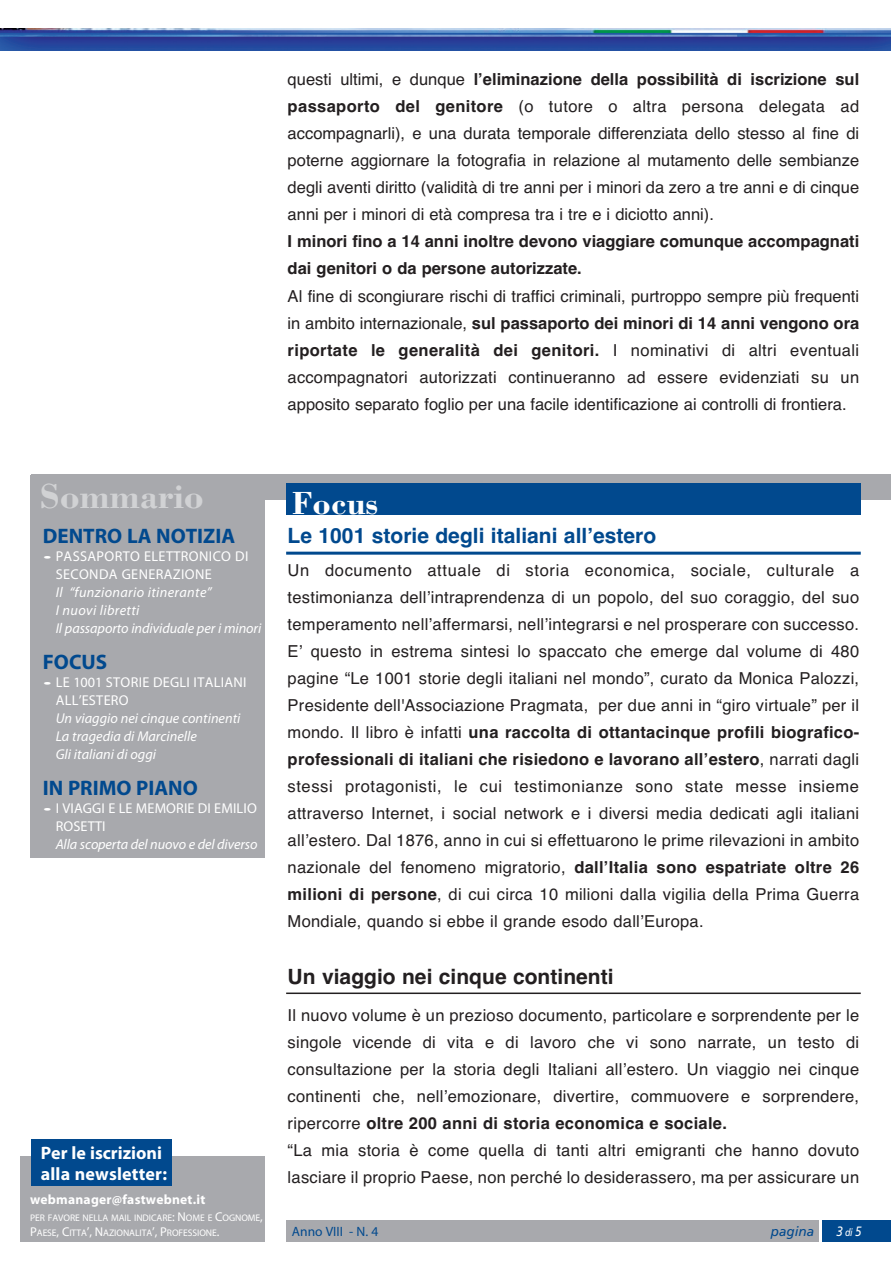
<style>
.page{position:relative;width:891px;height:1261px;background:#fff}
.page>*{position:absolute;margin:0;border:0;box-sizing:border-box;transform-origin:0 0}
.t1{font:700 36px "Bodoni";color:#d1d2d4}
.t2{font:700 33px "Bodoni";color:#fff}
.t3{font:700 21px "Helvetica";color:#01498e}
.t4{font:700 21px "Myriad Pro";color:#01498e}
.t5{font:700 21px "Helvetica";color:#231f20}
.t6{font:700 18px/21.6px "Myriad Pro";letter-spacing:.005em;color:#fff}
.t7{font:16.5px/27px "Helvetica";letter-spacing:.015em;color:#231f20;text-align:justify}
.t8{font:700 16.5px/27px "Helvetica";color:#231f20}
.t9{font:14.25px/18px "Myriad Pro";letter-spacing:.02em;color:#fff}
.t10{font:italic 14.25px/18px "Myriad Pro";color:#fff}
.t11{font:italic 14.25px/18px "Myriad Pro";letter-spacing:.025em;color:#fff}
.t12{font:700 13.5px "Myriad Pro";letter-spacing:.015em;color:#fff}
.t13{font:13.5px "Myriad Pro";color:#01498e}
.t14{font:italic 13.5px "Frutiger";color:#01498e}
.t15{font:italic 13.5px "Frutiger";color:#fff;scale:.85 1}
.t16{font:9.6px/15px "Myriad Pro";letter-spacing:-.005em;color:#fff}
.s1{font-weight:700}
.s2{font-size:12.75px}
.s3{font-size:10.5px}
</style>
<div class="page">
<div style="left:286px;top:1219px;width:531px;height:22px;background:#a8a9ad"></div>
<div style="left:822px;top:1219px;width:68px;height:22px;background:#01498e"></div>
<img style="left:0;top:29px;width:890px;height:21px">
<div style="left:20px;top:1156px;width:245px;height:85px;background:#a8a9ad"></div>
<div style="left:31px;top:1139px;width:140px;height:46px;background:#01498e"></div>
<div style="left:31px;top:474px;width:859px;height:26px;background:#a8a9ad"></div>
<hr style="left:286px;top:551px;width:574px;height:3px;background:#01498e">
<div style="left:286px;top:483px;width:574px;height:32px;background:#01498e"></div>
<div style="left:31px;top:474px;width:234px;height:383px;background:#a8a9ad"></div>
<hr style="left:286px;top:992px;width:574px;height:1px;background:#231f20">
<p class="t7" style="left:287px;top:68px;width:573px">questi ultimi, e dunque <span class="s1">lʼeliminazione della possibilità di iscrizione sul passaporto del genitore</span> (o tutore o altra persona delegata ad accompagnarli), e una durata temporale differenziata dello stesso al fine di poterne aggiornare la fotografia in relazione al mutamento delle sembianze degli aventi diritto (validità di tre anni per i minori da zero a tre anni e di cinque anni per i minori di età compresa tra i tre e i diciotto anni).</p>
<p class="t8" style="left:287px;top:230px;width:573px">I minori fino a 14 anni inoltre devono viaggiare comunque accompagnati dai genitori o da persone autorizzate.</p>
<p class="t7" style="left:287px;top:284px;width:573px">Al fine di scongiurare rischi di traffici criminali, purtroppo sempre più frequenti in ambito internazionale, <span class="s1">sul passaporto dei minori di 14 anni vengono ora riportate le generalità dei genitori.</span> I nominativi di altri eventuali accompagnatori autorizzati continueranno ad essere evidenziati su un apposito separato foglio per una facile identificazione ai controlli di frontiera.</p>
<h1 class="t1" style="left:40px;top:483px;width:165px">Sommario</h1>
<h2 class="t2" style="left:292px;top:491px;width:88px">Focus</h2>
<p class="t4" style="left:43px;top:523px;width:194px">DENTRO LA NOTIZIA</p>
<p class="t9" style="left:56px;top:548px;width:194px;text-indent:-13px"><span class="s1">·</span>PASSAPORTO ELETTRONICO DI<br>SECONDA GENERAZIONE</p>
<p class="t11" style="left:56px;top:584px;width:207px">Il “funzionario itinerante”<br>I nuovi libretti<br>Il passaporto individuale per i minori</p>
<p class="t4" style="left:43px;top:649px;width:66px">FOCUS</p>
<p class="t9" style="left:56px;top:674px;width:192px;text-indent:-13px"><span class="s1">·</span>LE 1001 STORIE DEGLI ITALIANI<br>ALL’ESTERO</p>
<p class="t10" style="left:56px;top:710px;width:186px">Un viaggio nei cinque continenti<br>La tragedia di Marcinelle<br>Gli italiani di oggi</p>
<p class="t4" style="left:43px;top:775px;width:156px">IN PRIMO PIANO</p>
<p class="t9" style="left:56px;top:800px;width:202px;text-indent:-13px"><span class="s1">·</span>I VIAGGI E LE MEMORIE DI EMILIO<br>ROSETTI</p>
<p class="t10" style="left:56px;top:836px;width:203px">Alla scoperta del nuovo e del diverso</p>
<p class="t3" style="left:287px;top:527px;width:370px">Le 1001 storie degli italiani allʼestero</p>
<p class="t7" style="left:287px;top:558px;width:573px">Un documento attuale di storia economica, sociale, culturale a testimonianza dellʼintraprendenza di un popolo, del suo coraggio, del suo temperamento nellʼaffermarsi, nellʼintegrarsi e nel prosperare con successo.<br>Eʼ questo in estrema sintesi lo spaccato che emerge dal volume di 480 pagine “Le 1001 storie degli italiani nel mondo”, curato da Monica Palozzi, Presidente dell'Associazione Pragmata, per due anni in “giro virtuale” per il mondo. Il libro è infatti <span class="s1">una raccolta di ottantacinque profili biografico&shy;professionali di italiani che risiedono e lavorano allʼestero</span>, narrati dagli stessi protagonisti, le cui testimonianze sono state messe insieme attraverso Internet, i social network e i diversi media dedicati agli italiani allʼestero. Dal 1876, anno in cui si effettuarono le prime rilevazioni in ambito nazionale del fenomeno migratorio, <span class="s1">dallʼItalia sono espatriate oltre 26 milioni di persone</span>, di cui circa 10 milioni dalla vigilia della Prima Guerra Mondiale, quando si ebbe il grande esodo dallʼEuropa.</p>
<p class="t5" style="left:287px;top:968px;width:327px">Un viaggio nei cinque continenti</p>
<p class="t7" style="left:287px;top:1003px;width:572px;text-align:left">Il nuovo volume è un prezioso documento, particolare e sorprendente per le singole vicende di vita e di lavoro che vi sono narrate, un testo di consultazione per la storia degli Italiani allʼestero. Un viaggio nei cinque continenti che, nellʼemozionare, divertire, commuovere e sorprendere, ripercorre <span class="s1">oltre 200 anni di storia economica e sociale.<br></span>“La mia storia è come quella di tanti altri emigranti che hanno dovuto lasciare il proprio Paese, non perché lo desiderassero, ma per assicurare un</p>
<p class="t6" style="left:41px;top:1141px;width:128px">Per le iscrizioni alla newsletter:</p>
<p class="t12" style="left:30px;top:1191px;width:177px">webmanager@fastwebnet.it</p>
<p class="t16" style="left:30px;top:1210px;width:234px">PER FAVORE NELLA MAIL INDICARE<span class="s2">: N</span>OME E <span class="s2">C</span>OGNOME<span class="s2">,<br>P</span>AESE<span class="s2">, C</span>ITTA<span class="s2">’, N</span>AZIONALITA<span class="s2">’, P</span>ROFESSIONE<span class="s2">.</span></p>
<p class="t13" style="left:292px;top:1226px;width:88px">Anno VIII - N. 4</p>
<p class="t14" style="left:770px;top:1225px;width:45px">pagina</p>
<p class="t15" style="left:836px;top:1225px;width:31px">3 <span class="s3">di</span> 5</p>
</div>
